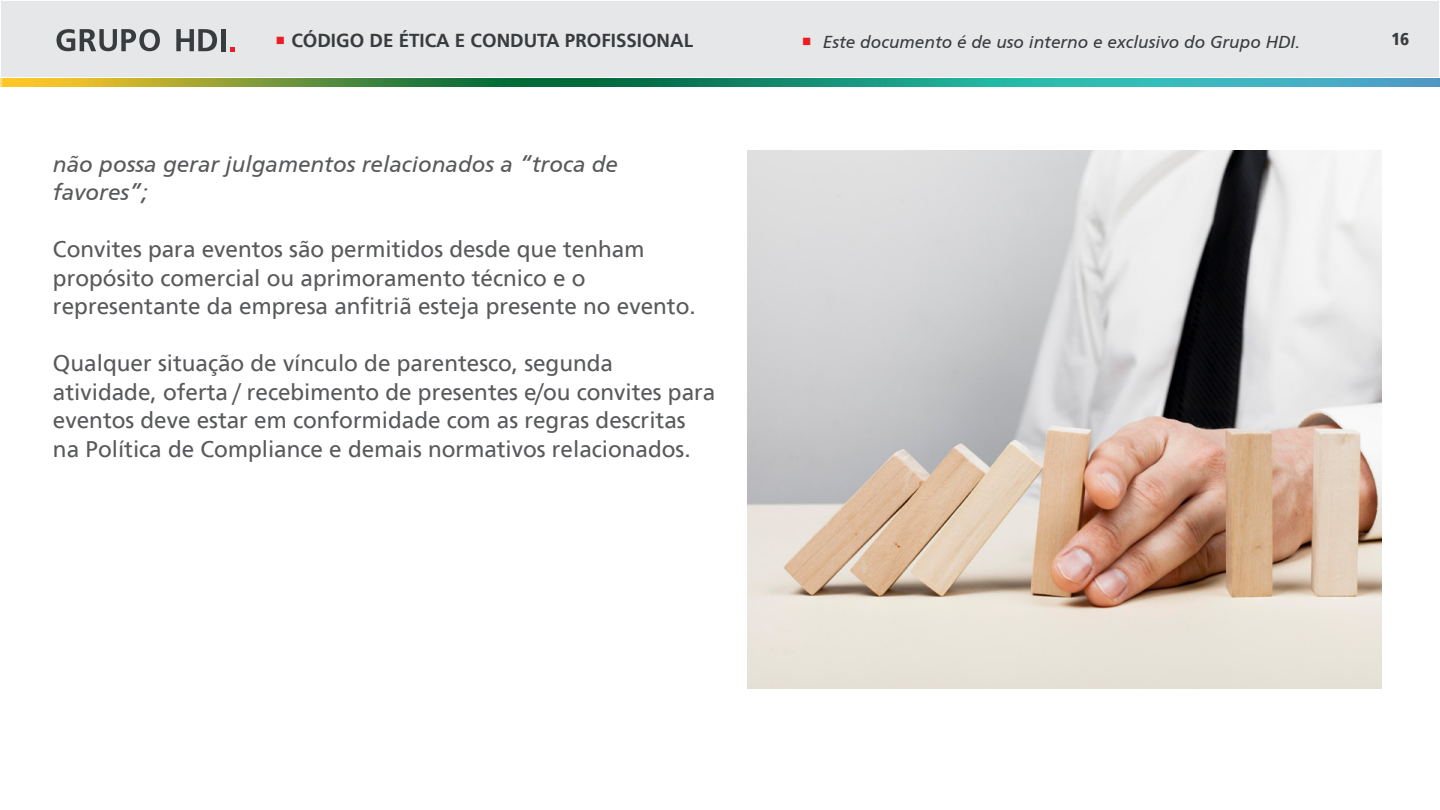
<style>
.page{position:relative;width:1440px;height:810px;background:#fff}
.page>*{position:absolute;margin:0;border:0;box-sizing:border-box;transform-origin:0 0}
.t1{font:22.5px/28.5px "HDI Gerling Sans Regular";color:#58595b}
.t2{font:22.5px/28.5px "HDI Gerling Sans Italic";color:#58595b}
.t3{font:18.75px "HDI Gerling Sans Bold";color:#393c3f}
.t4{font:17.25px "HDI Gerling Sans Italic";color:#393c3f}
.t5{font:17.25px "HDI Gerling Sans Cond Black";color:#3a3d3f}
.s1{color:#ed1d24}
.s2{font-family:"HDI Gerling Sans Bold";font-size:18.75px;color:#ed1d24}
</style>
<div class="page">
<div style="left:0;top:0;width:1440px;height:78px;background:#e6e7e8"></div>
<div style="left:0;top:0;width:1440px;height:78px;border:1px solid #fff"></div>
<svg style="left:57px;top:29px;width:103px;height:22px"></svg>
<svg style="left:176px;top:29px;width:41px;height:22px"></svg>
<div style="left:221px;top:29px;width:5px;height:22px;background:#393c3f"></div>
<svg style="left:230px;top:47px;width:5px;height:4px"></svg>
<img style="left:0;top:78px;width:1440px;height:9px">
<img style="left:747px;top:151px;width:634px;height:537px">
<p class="t3" style="left:275px;top:30px;width:420px"><span class="s1">•</span> CÓDIGO DE ÉTICA E CONDUTA PROFISSIONAL</p>
<p class="t4" style="left:801px;top:32px;width:500px"><span class="s2">•</span> Este documento é de uso interno e exclusivo do Grupo HDI.</p>
<p class="t5" style="left:1391px;top:29px;width:20px">16</p>
<p class="t2" style="left:53px;top:150px;width:567px">não possa gerar julgamentos relacionados a “troca de favores”;</p>
<p class="t1" style="left:53px;top:235px;width:644px">Convites para eventos são permitidos desde que tenham propósito comercial ou aprimoramento técnico e o representante da empresa anfitriã esteja presente no evento.</p>
<p class="t1" style="left:53px;top:349px;width:664px">Qualquer situação de vínculo de parentesco, segunda atividade, oferta / recebimento de presentes e/ou convites para eventos deve estar em conformidade com as regras descritas na Política de Compliance e demais normativos relacionados.</p>
</div>
